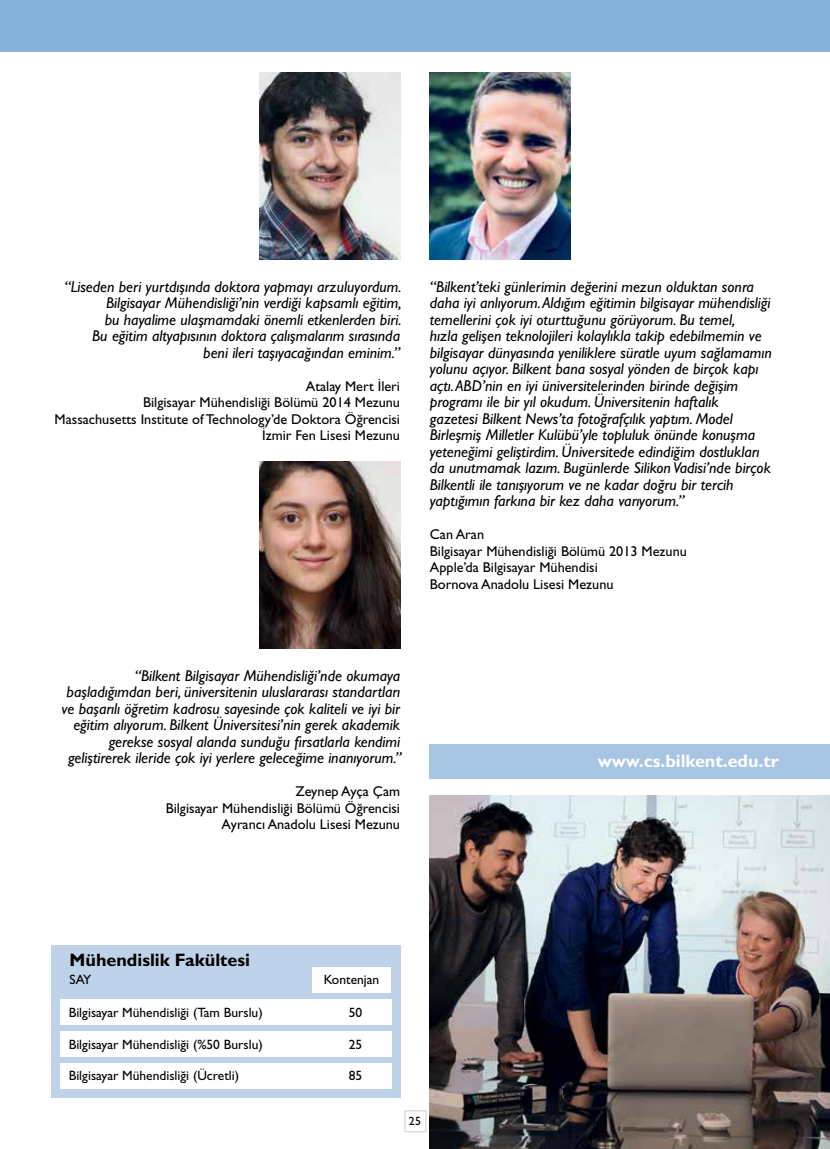
<style>
.page{position:relative;width:830px;height:1149px;background:#fff}
.page>*{position:absolute;margin:0;border:0;box-sizing:border-box;transform-origin:0 0}
.t1{font:700 18px "Gill Sans Std";color:#fff}
.t2{font:700 18px "Gill Sans Std";color:#000}
.t3{font:italic 15.75px/16.5px "Gill Sans Std";color:#000;text-align:right}
.t4{font:14.25px/16.5px "Gill Sans Std";color:#000;text-align:right}
.t5{font:13.5px "Gill Sans Std";color:#000}
.t6{font:12px "Gill Sans Std";color:#000}
</style>
<div class="page">
<div style="left:404px;top:1110px;width:22px;height:21px;border:1px solid #d0ceca"></div>
<div style="left:0;top:0;width:829px;height:51px;background:#86b1d8"></div>
<img style="left:259px;top:72px;width:141px;height:187px">
<img style="left:429px;top:72px;width:141px;height:187px">
<img style="left:259px;top:461px;width:141px;height:187px">
<img style="left:429px;top:795px;width:400px;height:353px">
<div style="left:51px;top:944px;width:349px;height:153px;background:#bed2e9"></div>
<div style="left:61px;top:998px;width:331px;height:26px;background:#fff"></div>
<div style="left:60px;top:1030px;width:331px;height:26px;background:#fff"></div>
<div style="left:312px;top:966px;width:79px;height:26px;background:#fff"></div>
<div style="left:60px;top:1062px;width:331px;height:25px;background:#fff"></div>
<div style="left:429px;top:744px;width:400px;height:34px;background:#a7c4e2"></div>
<p class="t3" style="left:64px;top:278px;width:338px">“Liseden beri yurtdışında doktora yapmayı arzuluyordum.<br>Bilgisayar Mühendisliği’nin verdiği kapsamlı eğitim,<br>bu hayalime ulaşmamdaki önemli etkenlerden biri.<br>Bu eğitim altyapısının doktora çalışmalarım sırasında<br>beni ileri taşıyacağından eminim.”</p>
<p class="t4" style="left:55px;top:377px;width:347px">Atalay Mert İleri<br>Bilgisayar Mühendisliği Bölümü 2014 Mezunu<br>Massachusetts Institute of Technology’de Doktora Öğrencisi İzmir Fen Lisesi Mezunu</p>
<p class="t3" style="left:429px;top:278px;width:343px;text-align:left">“Bilkent’teki günlerimin değerini mezun olduktan sonra daha iyi anlıyorum. Aldığım eğitimin bilgisayar mühendisliği temellerini çok iyi oturttuğunu görüyorum. Bu temel,<br>hızla gelişen teknolojileri kolaylıkla takip edebilmemin ve bilgisayar dünyasında yeniliklere süratle uyum sağlamamın yolunu açıyor. Bilkent bana sosyal yönden de birçok kapı açtı. ABD’nin en iyi üniversitelerinden birinde değişim programı ile bir yıl okudum. Üniversitenin haftalık<br>gazetesi Bilkent News’ta fotoğrafçılık yaptım. Model Birleşmiş Milletler Kulübü’yle topluluk önünde konuşma yeteneğimi geliştirdim. Üniversitede edindiğim dostlukları da unutmamak lazım. Bugünlerde Silikon Vadisi’nde birçok Bilkentli ile tanışıyorum ve ne kadar doğru bir tercih yaptığımın farkına bir kez daha varıyorum.”</p>
<p class="t4" style="left:429px;top:526px;width:258px;text-align:left">Can Aran<br>Bilgisayar Mühendisliği Bölümü 2013 Mezunu<br>Apple’da Bilgisayar Mühendisi<br>Bornova Anadolu Lisesi Mezunu</p>
<p class="t3" style="left:61px;top:667px;width:341px">“Bilkent Bilgisayar Mühendisliği’nde okumaya başladığımdan beri, üniversitenin uluslararası standartları ve başarılı öğretim kadrosu sayesinde çok kaliteli ve iyi bir eğitim alıyorum. Bilkent Üniversitesi’nin gerek akademik gerekse sosyal alanda sunduğu fırsatlarla kendimi geliştirerek ileride çok iyi yerlere geleceğime inanıyorum.”</p>
<p class="t4" style="left:166px;top:783px;width:236px">Zeynep Ayça Çam<br>Bilgisayar Mühendisliği Bölümü Öğrencisi<br>Ayrancı Anadolu Lisesi Mezunu</p>
<p class="t1" style="left:597px;top:750px;width:182px">www.cs.bilkent.edu.tr</p>
<p class="t2" style="left:70px;top:948px;width:182px">Mühendislik Fakültesi</p>
<p class="t5" style="left:70px;top:970px;width:23px">SAY</p>
<p class="t5" style="left:324px;top:971px;width:57px">Kontenjan</p>
<p class="t5" style="left:69px;top:1004px;width:195px">Bilgisayar Mühendisliği (Tam Burslu)</p>
<p class="t5" style="left:69px;top:1036px;width:195px">Bilgisayar Mühendisliği (%50 Burslu)</p>
<p class="t5" style="left:69px;top:1067px;width:172px">Bilgisayar Mühendisliği (Ücretli)</p>
<p class="t5" style="left:348px;top:1004px;width:15px">50</p>
<p class="t5" style="left:348px;top:1036px;width:15px">25</p>
<p class="t5" style="left:348px;top:1067px;width:15px">85</p>
<p class="t6" style="left:409px;top:1113px;width:13px">25</p>
</div>
